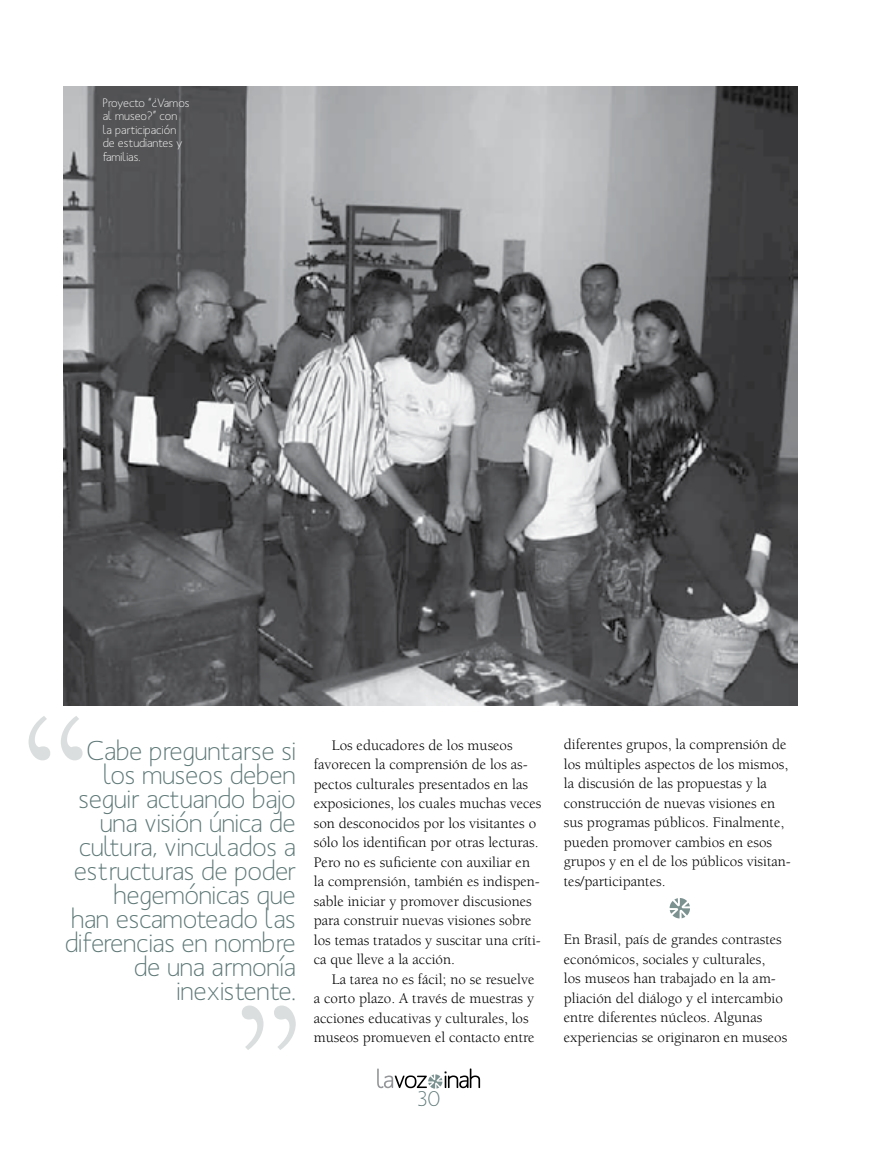
<style>
.page{position:relative;width:881px;height:1151px;background:#fff}
.page>*{position:absolute;margin:0;border:0;box-sizing:border-box;transform-origin:0 0}
.t1{font:27px/24px "Mank Sans 2";letter-spacing:-.01em;color:#5c7775;text-align:right}
.t2{font:21px "Mank Sans 2";color:#5c7775}
.t3{font:15px/19.5px "Berkeley Book 2";color:#000}
.t4{font:12px/13.5px "Mank Sans 2";color:#fff}
</style>
<div class="page">
<svg style="left:377px;top:1068px;width:103px;height:21px"></svg>
<img style="left:64px;top:86px;width:732px;height:619px">
<svg style="left:669px;top:898px;width:21px;height:21px"></svg>
<svg style="left:29px;top:716px;width:53px;height:44px"></svg>
<svg style="left:242px;top:1005px;width:53px;height:44px"></svg>
<p class="t4" style="left:103px;top:96px;width:88px">Proyecto “¿Vamos al museo?” con la participación de estudiantes y familias.</p>
<h1 class="t1" style="left:65px;top:738px;width:232px">Cabe preguntarse si los museos deben seguir actuando bajo una visión única de cultura, vinculados a estructuras de poder hegemónicas que<br>han escamoteado las diferencias en nombre de una armonía inexistente.</h1>
<p class="t3" style="left:314px;top:735px;width:229px;text-indent:18px">Los educadores de los museos favorecen la comprensión de los as&shy;pectos culturales presentados en las exposiciones, los cuales muchas veces son desconocidos por los visitantes o sólo los identifican por otras lecturas.<br>Pero no es suficiente con auxiliar en la comprensión, también es indispen&shy;sable iniciar y promover discusiones para construir nuevas visiones sobre los temas tratados y suscitar una críti&shy;ca que lleve a la acción.</p>
<p class="t3" style="left:314px;top:969px;width:222px;text-indent:18px">La tarea no es fácil; no se resuelve a corto plazo. A través de muestras y acciones educativas y culturales, los museos promueven el contacto entre</p>
<h2 class="t2" style="left:417px;top:1085px;width:24px">30</h2>
<p class="t3" style="left:563px;top:735px;width:228px">diferentes grupos, la comprensión de los múltiples aspectos de los mismos, la discusión de las propuestas y la construcción de nuevas visiones en sus programas públicos. Finalmente, pueden promover cambios en esos grupos y en el de los públicos visitan&shy;tes/participantes.</p>
<p class="t3" style="left:563px;top:930px;width:225px">En Brasil, país de grandes contrastes económicos, sociales y culturales,<br>los museos han trabajado en la am&shy;pliación del diálogo y el intercambio entre diferentes núcleos. Algunas experiencias se originaron en museos</p>
</div>
